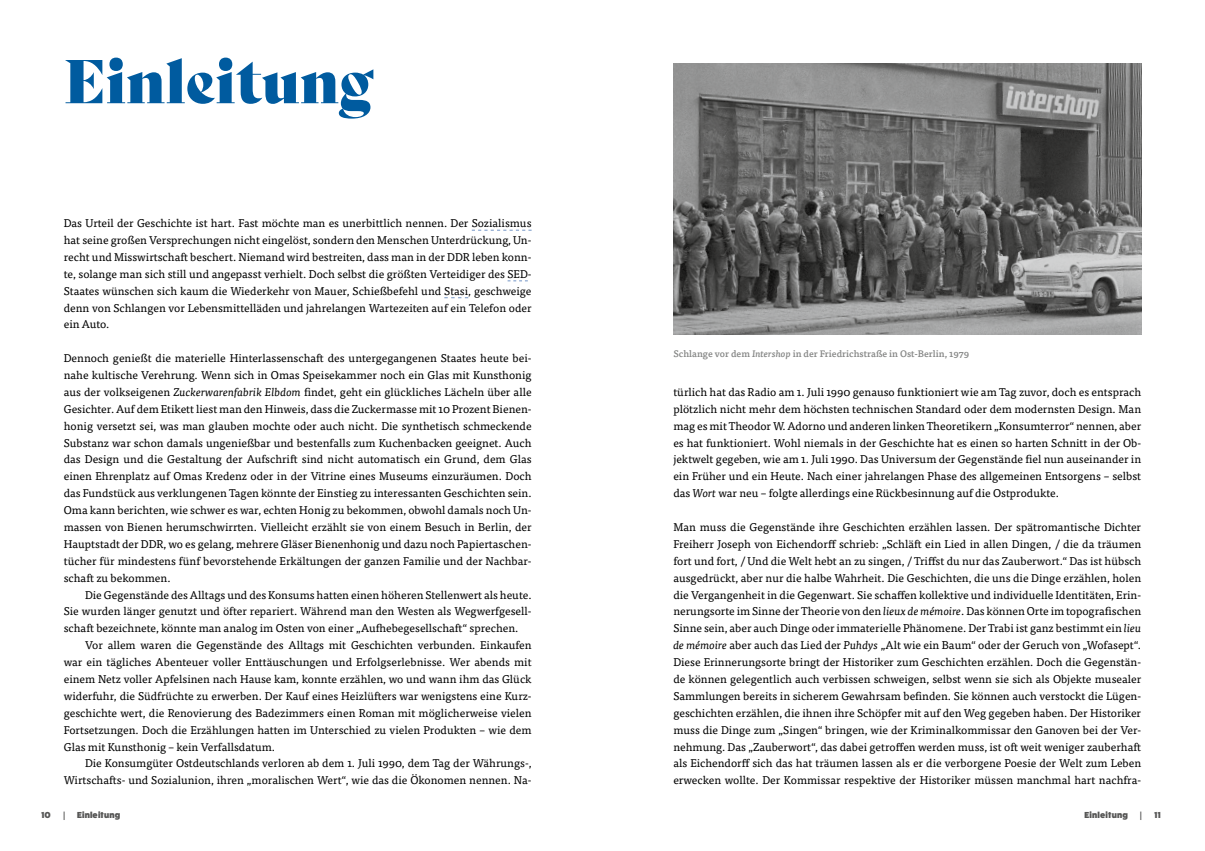
<style>
.page{position:relative;width:1205px;height:851px;background:#fff}
.page>*{position:absolute;margin:0;border:0;box-sizing:border-box;transform-origin:0 0}
.t1{font:60px "Bely Display";color:#005b9f}
.t2{font:11.25px/16.9px "Tisa Pro";color:#000;text-align:justify}
.t3{font:500 9.38px "Tisa Pro";color:#868786}
.t4{font:800 8.75px "Fat Frank";letter-spacing:.02em;color:#565655}
.s1{font-style:italic}
</style>
<div class="page">
<svg style="left:472px;top:230px;width:59px;height:1px"></svg>
<svg style="left:507px;top:280px;width:21px;height:1px"></svg>
<svg style="left:444px;top:297px;width:24px;height:1px"></svg>
<img style="left:673px;top:64px;width:468px;height:270px">
<h1 class="t1" style="left:64px;top:33px;width:311px">Einleitung</h1>
<p class="t2" style="left:64px;top:214px;width:469px">Das Urteil der Geschichte ist hart. Fast möchte man es unerbittlich nennen. Der Sozialismus hat seine großen Versprechungen nicht eingelöst, sondern den Menschen Unterdrückung, Un&shy;recht und Misswirtschaft beschert. Niemand wird bestreiten, dass man in der DDR leben konn&shy;te, solange man sich still und angepasst verhielt. Doch selbst die größten Verteidiger des SED-Staates wünschen sich kaum die Wiederkehr von Mauer, Schießbefehl und Stasi, geschweige denn von Schlangen vor Lebensmittelläden und jahrelangen Wartezeiten auf ein Telefon oder ein Auto.</p>
<p class="t2" style="left:64px;top:349px;width:469px">Dennoch genießt die materielle Hinterlassenschaft des untergegangenen Staates heute bei&shy;nahe kultische Verehrung. Wenn sich in Omas Speisekammer noch ein Glas mit Kunsthonig aus der volkseigenen <span class="s1">Zuckerwarenfabrik Elbdom</span> findet, geht ein glückliches Lächeln über alle Gesichter. Auf dem Etikett liest man den Hinweis, dass die Zuckermasse mit 10 Prozent Bienen&shy;honig versetzt sei, was man glauben mochte oder auch nicht. Die synthetisch schmeckende Substanz war schon damals ungenießbar und bestenfalls zum Kuchenbacken geeignet. Auch das Design und die Gestaltung der Aufschrift sind nicht automatisch ein Grund, dem Glas einen Ehrenplatz auf Omas Kredenz oder in der Vitrine eines Museums einzuräumen. Doch das Fundstück aus verklungenen Tagen könnte der Einstieg zu interessanten Geschichten sein.<br>Oma kann berichten, wie schwer es war, echten Honig zu bekommen, obwohl damals noch Un&shy;massen von Bienen herumschwirrten. Vielleicht erzählt sie von einem Besuch in Berlin, der Hauptstadt der DDR, wo es gelang, mehrere Gläser Bienenhonig und dazu noch Papiertaschen&shy;tücher für mindestens fünf bevorstehende Erkältungen der ganzen Familie und der Nachbar&shy;schaft zu bekommen.</p>
<p class="t2" style="left:64px;top:585px;width:469px;text-indent:21px">Die Gegenstände des Alltags und des Konsums hatten einen höheren Stellenwert als heute.<br>Sie wurden länger genutzt und öfter repariert. Während man den Westen als Wegwerfgesell&shy;schaft bezeichnete, könnte man analog im Osten von einer „Aufhebegesellschaft“ sprechen.</p>
<p class="t2" style="left:64px;top:636px;width:469px;text-indent:21px">Vor allem waren die Gegenstände des Alltags mit Geschichten verbunden. Einkaufen war ein tägliches Abenteuer voller Enttäuschungen und Erfolgserlebnisse. Wer abends mit einem Netz voller Apfelsinen nach Hause kam, konnte erzählen, wo und wann ihm das Glück widerfuhr, die Südfrüchte zu erwerben. Der Kauf eines Heizlüfters war wenigstens eine Kurz&shy;geschichte wert, die Renovierung des Badezimmers einen Roman mit möglicherweise vielen Fortsetzungen. Doch die Erzählungen hatten im Unterschied zu vielen Produkten – wie dem Glas mit Kunsthonig – kein Verfallsdatum.</p>
<p class="t2" style="left:64px;top:754px;width:469px;text-align:right">Die Konsumgüter Ostdeutschlands verloren ab dem 1. Juli 1990, dem Tag der Währungs-,<br>Wirtschafts- und Sozialunion, ihren „moralischen Wert“, wie das die Ökonomen nennen. Na-</p>
<p class="t3" style="left:673px;top:346px;width:297px">Schlange vor dem <span class="s1">Intershop</span> in der Friedrichstraße in Ost-Berlin, 1979</p>
<p class="t2" style="left:673px;top:383px;width:469px">türlich hat das Radio am 1. Juli 1990 genauso funktioniert wie am Tag zuvor, doch es entsprach plötzlich nicht mehr dem höchsten technischen Standard oder dem modernsten Design. Man mag es mit Theodor W. Adorno und anderen linken Theoretikern „Konsumterror“ nennen, aber es hat funktioniert. Wohl niemals in der Geschichte hat es einen so harten Schnitt in der Ob&shy;jektwelt gegeben, wie am 1. Juli 1990. Das Universum der Gegenstände fiel nun auseinander in ein Früher und ein Heute. Nach einer jahrelangen Phase des allgemeinen Entsorgens – selbst das <span class="s1">Wort</span> war neu – folgte allerdings eine Rückbesinnung auf die Ostprodukte.</p>
<p class="t2" style="left:673px;top:518px;width:469px">Man muss die Gegenstände ihre Geschichten erzählen lassen. Der spätromantische Dichter Freiherr Joseph von Eichendorff schrieb: „Schläft ein Lied in allen Dingen, / die da träumen fort und fort, / Und die Welt hebt an zu singen, / Triffst du nur das Zauberwort.“ Das ist hübsch ausgedrückt, aber nur die halbe Wahrheit. Die Geschichten, die uns die Dinge erzählen, holen die Vergangenheit in die Gegenwart. Sie schaffen kollektive und individuelle Identitäten, Erin&shy;nerungsorte im Sinne der Theorie von den <span class="s1">lieux de mémoire</span>. Das können Orte im topografischen Sinne sein, aber auch Dinge oder immaterielle Phänomene. Der Trabi ist ganz bestimmt ein <span class="s1">lieu de mémoire</span> aber auch das Lied der <span class="s1">Puhdys</span> „Alt wie ein Baum“ oder der Geruch von „Wofasept“.<br>Diese Erinnerungsorte bringt der Historiker zum Geschichten erzählen. Doch die Gegenstän&shy;de können gelegentlich auch verbissen schweigen, selbst wenn sie sich als Objekte musealer Sammlungen bereits in sicherem Gewahrsam befinden. Sie können auch verstockt die Lügen&shy;geschichten erzählen, die ihnen ihre Schöpfer mit auf den Weg gegeben haben. Der Historiker muss die Dinge zum „Singen“ bringen, wie der Kriminalkommissar den Ganoven bei der Ver&shy;nehmung. Das „Zauberwort“, das dabei getroffen werden muss, ist oft weit weniger zauberhaft als Eichendorff sich das hat träumen lassen als er die verborgene Poesie der Welt zum Leben erwecken wollte. Der Kommissar respektive der Historiker müssen manchmal hart nachfra-</p>
<p class="t4" style="left:41px;top:810px;width:11px">10</p>
<p class="t4" style="left:63px;top:810px;width:3px">|</p>
<p class="t4" style="left:77px;top:810px;width:45px">Einleitung</p>
<p class="t4" style="left:1084px;top:810px;width:45px">Einleitung</p>
<p class="t4" style="left:1140px;top:810px;width:3px">|</p>
<p class="t4" style="left:1154px;top:810px;width:8px">11</p>
</div>
